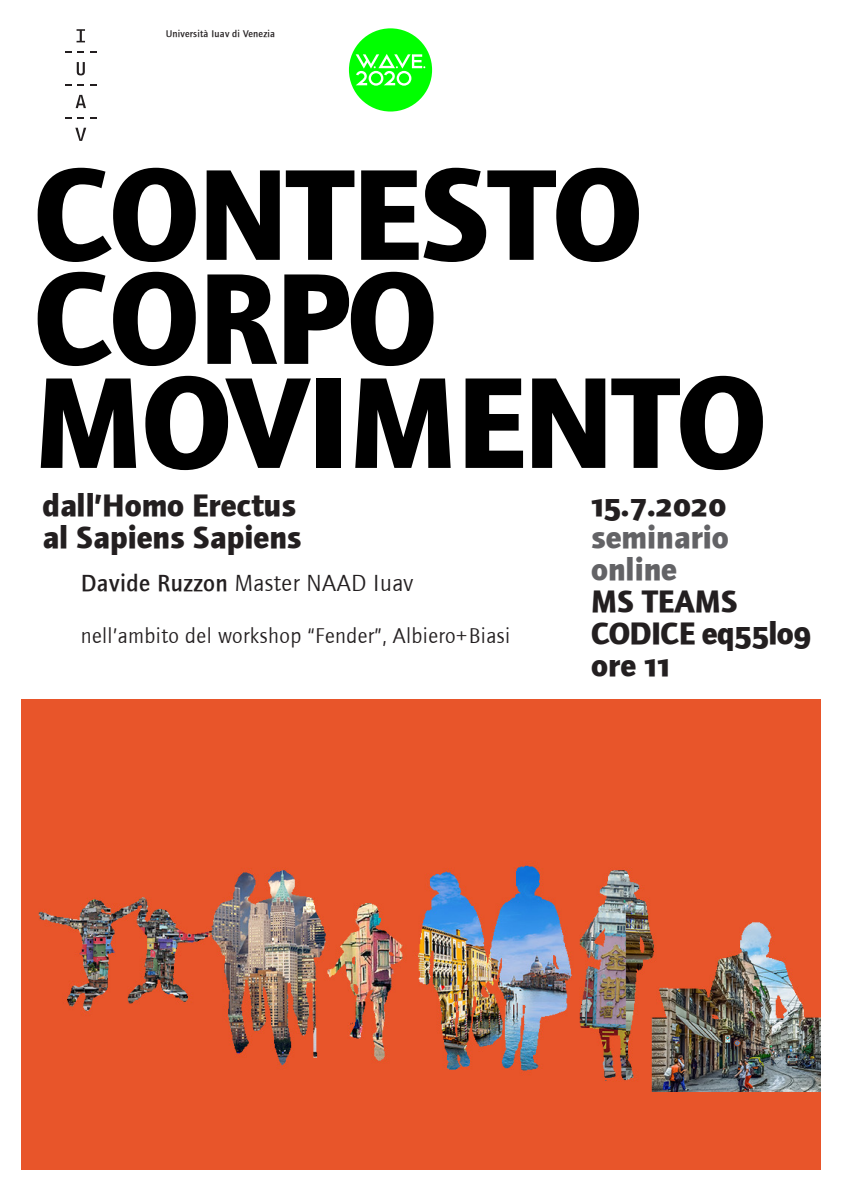
<style>
.page{position:relative;width:842px;height:1191px;background:#fff}
.page>*{position:absolute;margin:0;border:0;box-sizing:border-box;transform-origin:0 0}
.TITOLO{font:700 134px/104px "Foundry Journal";letter-spacing:-.01em;color:#000}
.SOTTOTITOLO___INFO{font:700 32px "Foundry Journal";color:#231f20}
.SOTTOTITOLO___INFO-2{font:700 32px "Foundry Journal Sc";color:#231f20}
.SOTTOTITOLO___INFO-3{font:700 32px "Foundry Journal";color:#636366}
.SOTTOTITOLO___INFO-4{font:700 32px "Foundry Journal Sc";letter-spacing:-.02em;color:#231f20}
.TESTO_grande{font:24px "Foundry Journal";letter-spacing:.02em;color:#231f20}
.TESTO_grande-2{font:22px "Foundry Journal";letter-spacing:.02em;color:#231f20}
.INTESTAZIONE_iuav{font:500 10px "Foundry Journal";letter-spacing:.02em;color:#231f20}
.s1{font-weight:500}
.s2{font-family:"Foundry Journal"}
.s3{font-family:"Foundry Journal Sc"}
</style>
<div class="page">
<svg style="left:77px;top:29px;width:8px;height:13px"></svg>
<svg style="left:65px;top:51px;width:7px;height:2px"></svg>
<svg style="left:78px;top:51px;width:6px;height:2px"></svg>
<svg style="left:90px;top:51px;width:6px;height:2px"></svg>
<svg style="left:77px;top:62px;width:8px;height:13px"></svg>
<svg style="left:65px;top:84px;width:7px;height:2px"></svg>
<svg style="left:78px;top:84px;width:6px;height:2px"></svg>
<svg style="left:90px;top:84px;width:6px;height:2px"></svg>
<svg style="left:76px;top:95px;width:10px;height:13px"></svg>
<svg style="left:65px;top:117px;width:7px;height:2px"></svg>
<svg style="left:78px;top:117px;width:6px;height:2px"></svg>
<svg style="left:90px;top:117px;width:6px;height:2px"></svg>
<svg style="left:75px;top:128px;width:11px;height:13px"></svg>
<div style="left:349px;top:28px;width:83px;height:83px;background:#0f0;border-radius:50%"></div>
<svg style="left:356px;top:54px;width:69px;height:32px"></svg>
<div style="left:21px;top:699px;width:800px;height:470px;background:#e8552a"></div>
<img style="left:38px;top:865px;width:783px;height:226px">
<p class="INTESTAZIONE_iuav" style="left:166px;top:28px;width:111px">Università Iuav di Venezia</p>
<p class="TITOLO" style="left:34px;top:163px;width:610px">CONTESTO</p>
<p class="TITOLO" style="left:34px;top:267px;width:734px">CORPO<br>MOVIMENTO</p>
<p class="SOTTOTITOLO___INFO" style="left:43px;top:486px;width:255px">dall’Homo Erectus</p>
<p class="SOTTOTITOLO___INFO" style="left:43px;top:518px;width:261px">al Sapiens Sapiens</p>
<p class="TESTO_grande" style="left:81px;top:569px;width:334px"><span class="s1">Davide Ruzzon</span> Master NAAD Iuav</p>
<p class="TESTO_grande-2" style="left:81px;top:624px;width:431px">nell’ambito del workshop “Fender”, Albiero+Biasi</p>
<p class="SOTTOTITOLO___INFO-2" style="left:591px;top:486px;width:137px">15.7.2020</p>
<p class="SOTTOTITOLO___INFO-3" style="left:591px;top:518px;width:139px">seminario</p>
<p class="SOTTOTITOLO___INFO-3" style="left:591px;top:550px;width:88px">online</p>
<p class="SOTTOTITOLO___INFO-2" style="left:591px;top:582px;width:148px">MS TEAMS</p>
<p class="SOTTOTITOLO___INFO-4" style="left:591px;top:614px;width:222px">CODICE <span class="s2">eq</span>55<span class="s2">lo</span>9</p>
<p class="SOTTOTITOLO___INFO" style="left:591px;top:646px;width:80px">ore <span class="s3">11</span></p>
</div>
